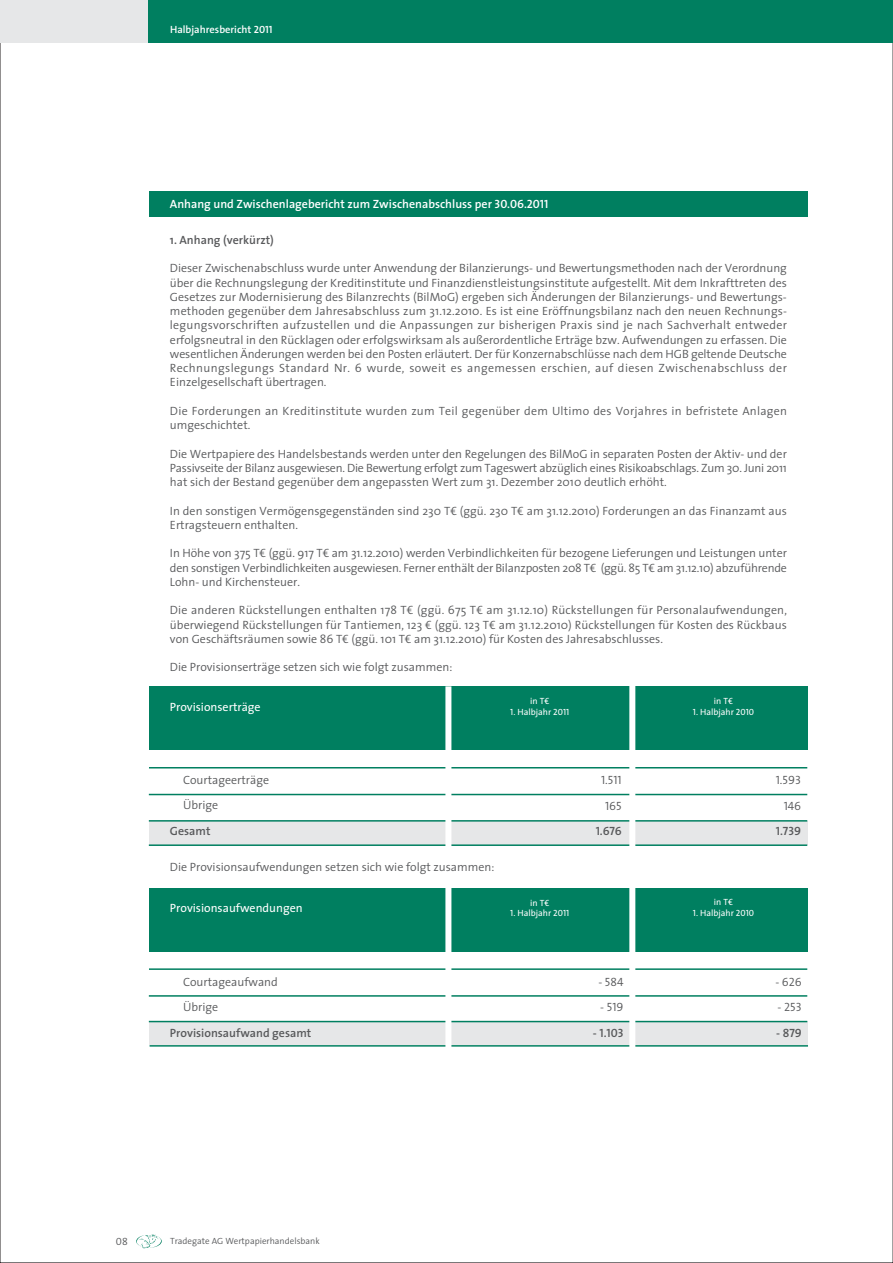
<style>
.page{position:relative;width:893px;height:1263px;background:#fff}
.page>*{position:absolute;margin:0;border:0;box-sizing:border-box;transform-origin:0 0}
.t1{font:300 12px/14.2px "The Sans";color:#58595b;text-align:justify}
.t2{font:300 12px/14.2px "The Sans";letter-spacing:.02em;color:#58595b}
.t3{font:600 12px "The Sans";color:#fff}
.t4{font:600 12px "The Sans";color:#58595b}
.t5{font:12px "The Sans";color:#fff}
.t6{font:12px/25.5px "The Sans Semi Light Caps";color:#58595b;text-align:center}
.t7{font:12px "The Sans Semi Bold Caps";color:#58595b}
.t8{font:600 10.5px "The Sans";color:#fff}
.t9{font:10.5px "The Sans Semi Light Caps";color:#58595b}
.t10{font:9px "The Sans";color:#fff}
.t11{font:300 9px "The Sans";color:#58595b}
.s1{font-family:"The Sans Semi Bold Caps";font-weight:400}
.s2{font-family:"The Sans Caps"}
</style>
<div class="page">
<svg style="left:136px;top:1234px;width:26px;height:15px"></svg>
<div style="left:0;top:0;width:154px;height:43px;background:#e6e7e8"></div>
<div style="left:149px;top:0;width:744px;height:43px;background:#007f60"></div>
<div style="left:149px;top:821px;width:658px;height:24px;background:#e6e7e8"></div>
<hr style="left:149px;top:767px;width:658px;height:2px;background:#007f60">
<hr style="left:149px;top:794px;width:658px;height:1px;background:#007f60">
<hr style="left:149px;top:820px;width:658px;height:2px;background:#007f60">
<hr style="left:149px;top:844px;width:658px;height:2px;background:#007f60">
<div style="left:149px;top:687px;width:658px;height:63px;background:#007f60"></div>
<div style="left:445px;top:686px;width:6px;height:172px;background:#fff"></div>
<div style="left:629px;top:681px;width:6px;height:176px;background:#fff"></div>
<div style="left:149px;top:1021px;width:658px;height:24px;background:#e6e7e8"></div>
<hr style="left:149px;top:968px;width:658px;height:2px;background:#007f60">
<hr style="left:149px;top:995px;width:658px;height:2px;background:#007f60">
<hr style="left:149px;top:1021px;width:658px;height:1px;background:#007f60">
<hr style="left:150px;top:1045px;width:658px;height:2px;background:#007f60">
<div style="left:149px;top:888px;width:658px;height:64px;background:#007f60"></div>
<div style="left:445px;top:888px;width:6px;height:170px;background:#fff"></div>
<div style="left:629px;top:882px;width:6px;height:175px;background:#fff"></div>
<div style="left:149px;top:191px;width:658px;height:26px;background:#007f60"></div>
<p class="t8" style="left:170px;top:25px;width:104px">Halbjahresbericht <span class="s1">2011</span></p>
<p class="t3" style="left:170px;top:199px;width:380px">Anhang und Zwischenlagebericht zum Zwischenabschluss per <span class="s1">30.06.2011</span></p>
<p class="t4" style="left:170px;top:235px;width:105px">1. Anhang (verkürzt)</p>
<p class="t1" style="left:170px;top:262px;width:618px">Dieser Zwischenabschluss wurde unter Anwendung der Bilanzierungs- und Bewertungsmethoden nach der Verordnung über die Rechnungslegung der Kreditinstitute und Finanzdienstleistungsinstitute aufgestellt. Mit dem Inkrafttreten des Gesetzes zur Modernisierung des Bilanzrechts (BilMoG) ergeben sich Änderungen der Bilanzierungs- und Bewertungs&shy;methoden gegenüber dem Jahresabschluss zum 31.12.2010. Es ist eine Eröffnungsbilanz nach den neuen Rechnungs&shy;legungsvorschriften aufzustellen und die Anpassungen zur bisherigen Praxis sind je nach Sachverhalt entweder erfolgsneutral in den Rücklagen oder erfolgswirksam als außerordentliche Erträge bzw. Aufwendungen zu erfassen. Die wesentlichen Änderungen werden bei den Posten erläutert. Der für Konzernabschlüsse nach dem HGB geltende Deutsche Rechnungslegungs Standard Nr. 6 wurde, soweit es angemessen erschien, auf diesen Zwischenabschluss der Einzelgesellschaft übertragen.</p>
<p class="t2" style="left:170px;top:405px;width:618px">Die Forderungen an Kreditinstitute wurden zum Teil gegenüber dem Ultimo des Vorjahres in befristete Anlagen umgeschichtet.</p>
<p class="t1" style="left:170px;top:448px;width:618px">Die Wertpapiere des Handelsbestands werden unter den Regelungen des BilMoG in separaten Posten der Aktiv- und der Passivseite der Bilanz ausgewiesen. Die Bewertung erfolgt zum Tageswert abzüglich eines Risikoabschlags. Zum 30. Juni 2011 hat sich der Bestand gegenüber dem angepassten Wert zum 31. Dezember 2010 deutlich erhöht.</p>
<p class="t1" style="left:170px;top:505px;width:618px">In den sonstigen Vermögensgegenständen sind 230 T¤ (ggü. 230 T¤ am 31.12.2010) Forderungen an das Finanzamt aus<br>Ertragsteuern enthalten.</p>
<p class="t1" style="left:170px;top:547px;width:618px">In Höhe von 375 T¤ (ggü. 917 T¤ am 31.12.2010) werden Verbindlichkeiten für bezogene Lieferungen und Leistungen unter den sonstigen Verbindlichkeiten ausgewiesen. Ferner enthält der Bilanzposten 208 T¤ (ggü. 85 T¤ am 31.12.10) abzuführende Lohn- und Kirchensteuer.</p>
<p class="t1" style="left:170px;top:604px;width:618px">Die anderen Rückstellungen enthalten 178 T¤ (ggü. 675 T¤ am 31.12.10) Rückstellungen für Personalaufwendungen, überwiegend Rückstellungen für Tantiemen, 123 ¤ (ggü. 123 T¤ am 31.12.2010) Rückstellungen für Kosten des Rückbaus von Geschäftsräumen sowie 86 T¤ (ggü. 101 T¤ am 31.12.2010) für Kosten des Jahresabschlusses.</p>
<p class="t1" style="left:170px;top:661px;width:284px">Die Provisionserträge setzen sich wie folgt zusammen:</p>
<p class="t5" style="left:170px;top:702px;width:92px">Provisionserträge</p>
<p class="t10" style="left:530px;top:698px;width:21px">in T¤</p>
<p class="t10" style="left:510px;top:708px;width:61px"><span class="s2">1.</span> Halbjahr <span class="s2">2011</span></p>
<p class="t10" style="left:714px;top:698px;width:21px">in T¤</p>
<p class="t10" style="left:693px;top:708px;width:63px"><span class="s2">1.</span> Halbjahr <span class="s2">2010</span></p>
<p class="t1" style="left:183px;top:768px;width:88px;line-height:25.5px">Courtageerträge<br>Übrige</p>
<p class="t4" style="left:170px;top:826px;width:42px">Gesamt</p>
<p class="t6" style="left:601px;top:768px;width:22px">1.511<br>165</p>
<p class="t7" style="left:596px;top:824px;width:28px">1.676</p>
<p class="t6" style="left:776px;top:768px;width:27px;text-align:right">1.593<br>146</p>
<p class="t7" style="left:776px;top:824px;width:27px">1.739</p>
<p class="t1" style="left:170px;top:861px;width:326px">Die Provisionsaufwendungen setzen sich wie folgt zusammen:</p>
<p class="t5" style="left:170px;top:904px;width:134px">Provisionsaufwendungen</p>
<p class="t10" style="left:530px;top:899px;width:21px">in T¤</p>
<p class="t10" style="left:510px;top:910px;width:61px"><span class="s2">1.</span> Halbjahr <span class="s2">2011</span></p>
<p class="t10" style="left:714px;top:899px;width:21px">in T¤</p>
<p class="t10" style="left:693px;top:910px;width:63px"><span class="s2">1.</span> Halbjahr <span class="s2">2010</span></p>
<p class="t1" style="left:183px;top:970px;width:96px;line-height:25.5px">Courtageaufwand<br>Übrige</p>
<p class="t4" style="left:170px;top:1028px;width:143px">Provisionsaufwand gesamt</p>
<p class="t6" style="left:598px;top:969px;width:27px">- 584</p>
<p class="t6" style="left:600px;top:994px;width:25px">- 519</p>
<p class="t7" style="left:593px;top:1026px;width:32px">- 1.103</p>
<p class="t6" style="left:775px;top:969px;width:28px">- 626</p>
<p class="t6" style="left:777px;top:994px;width:26px">- 253</p>
<p class="t7" style="left:776px;top:1026px;width:27px">- 879</p>
<p class="t9" style="left:116px;top:1235px;width:13px">08</p>
<p class="t11" style="left:170px;top:1237px;width:151px">Tradegate AG Wertpapierhandelsbank</p>
</div>
